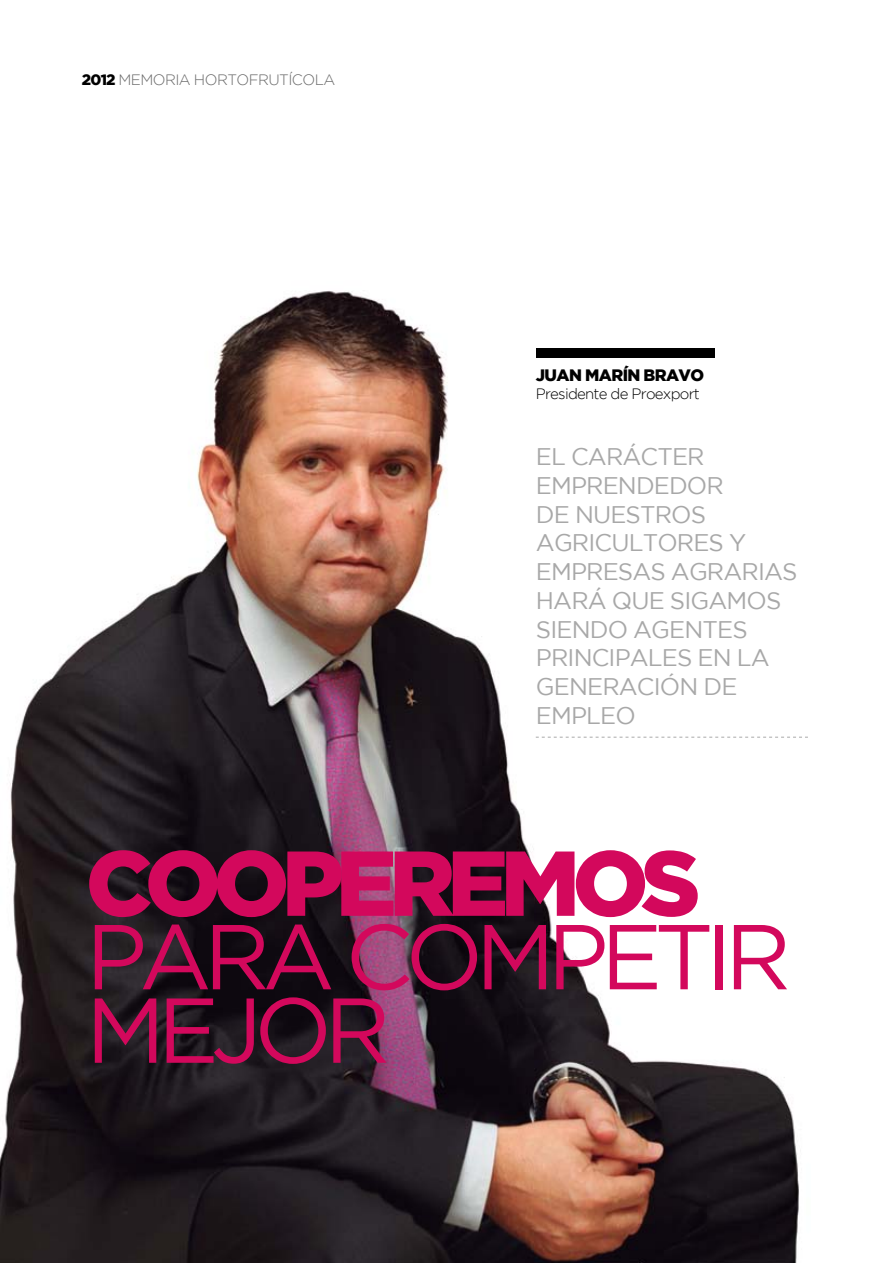
<style>
.page{position:relative;width:893px;height:1263px;background:#fff}
.page>*{position:absolute;margin:0;border:0;box-sizing:border-box;transform-origin:0 0}
.t1{font:91.8px/73.5px "Gotham";letter-spacing:-.085em;color:#d3085c}
.t2{font:900 91.8px "Gotham";letter-spacing:-.085em;color:#d3085c}
.t3{font:24px/28.8px "Gotham";letter-spacing:-.035em;color:#a8a8a8}
.t4{font:900 16.5px "Gotham";letter-spacing:-.035em;color:#000}
.t5{font:300 15px "Gotham";letter-spacing:-.035em;color:#696969}
.t6{font:300 15px "Gotham";letter-spacing:-.05em;color:#000}
.s1{font-weight:900;color:#000}
</style>
<div class="page">
<img style="left:0;top:291px;width:808px;height:972px">
<div style="left:536px;top:349px;width:178px;height:9px;background:#000"></div>
<svg style="left:536px;top:737px;width:272px;height:1px"></svg>
<p class="t5" style="left:82px;top:72px;width:255px"><span class="s1">2012</span> MEMORIA HORTOFRUTÍCOLA</p>
<p class="t4" style="left:536px;top:366px;width:170px">JUAN MARÍN BRAVO</p>
<p class="t6" style="left:536px;top:386px;width:166px">Presidente de Proexport</p>
<p class="t3" style="left:536px;top:442px;width:263px">E L CARÁCTER<br>EMPRENDEDOR<br>DE NUESTROS<br>AGRICULTORES Y<br>EMPRESAS AGRARIAS<br>HARÁ QUE SIGAMOS<br>SIENDO AGENTES<br>PRINCIPALES EN LA<br>GENERACIÓN DE<br>EMPLEO</p>
<h1 class="t2" style="left:86px;top:830px;width:616px">COOPEREMOS</h1>
<h1 class="t1" style="left:86px;top:919px;width:707px">PARA COMPETIR<br>MEJOR</h1>
</div>
